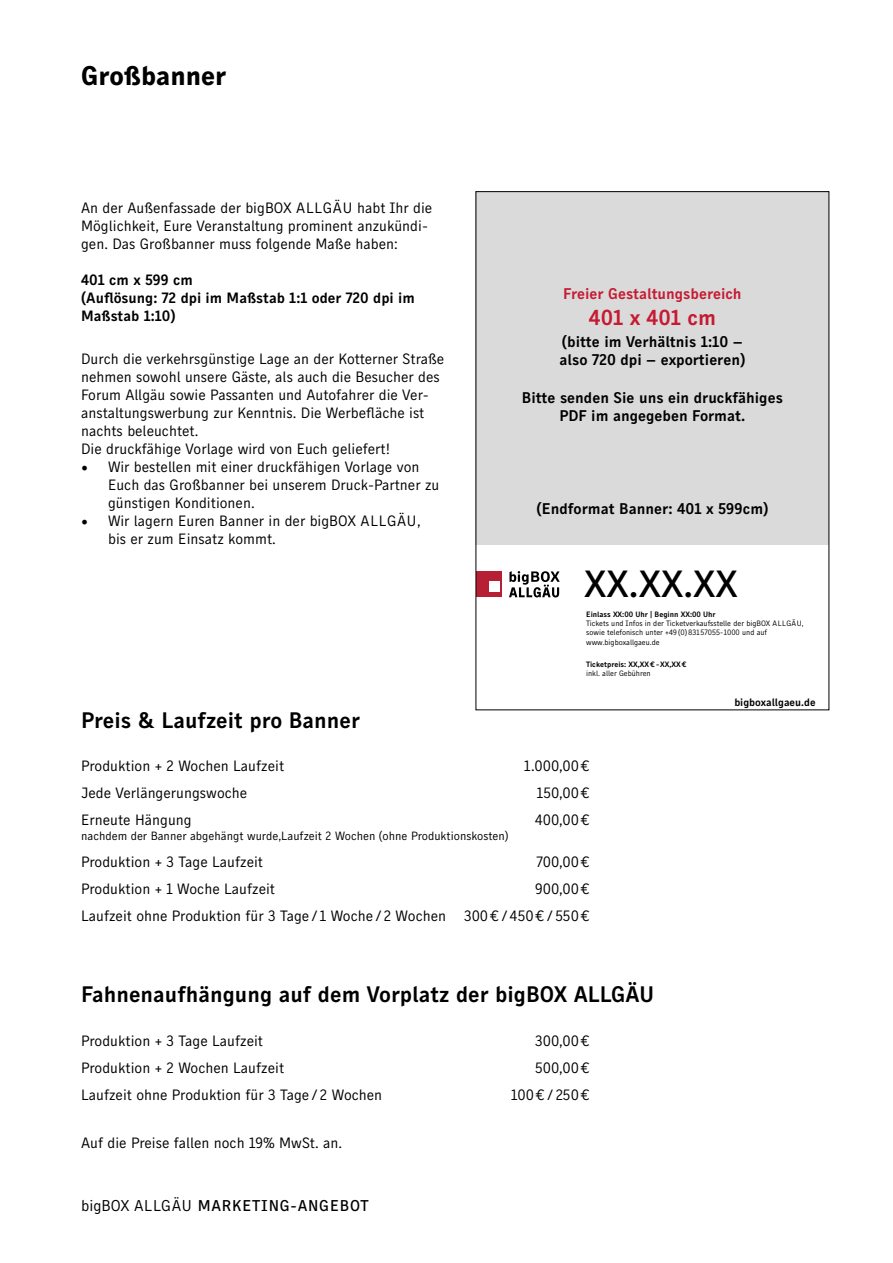
<style>
.page{position:relative;width:893px;height:1263px;background:#fff}
.page>*{position:absolute;margin:0;border:0;box-sizing:border-box;transform-origin:0 0}
.t1{font:500 37.95px "Skopex Gothic";color:#000}
.t2{font:27px "Skopex Gothic Ebo";color:#000}
.t3{font:22.5px "Skopex Gothic Bld";color:#000}
.t4{font:21.75px "Skopex Gothic Bld";color:#c61a32}
.t5{font:15.6px/18.6px "Skopex Gothic Bld";color:#000}
.t6{font:500 15.6px "Skopex Gothic";letter-spacing:.05em;color:#000}
.t7{font:15.6px "Skopex Gothic Bld";color:#c61a32}
.t8{font:15px/18px "Skopex Gothic";color:#000}
.t9{font:15px/18px "Skopex Gothic Bld";color:#000}
.t10{font:12px "Skopex Gothic";color:#000}
.t11{font:10.8px "Skopex Gothic Bld";color:#000}
.t12{font:7.8px/9.3px "Skopex Gothic";color:#000}
.t13{font:7.8px "Skopex Gothic Bld";color:#000}
.s1{font-family:"Minion Pro";font-size:18px}
.s2{font-weight:400}
</style>
<div class="page">
<div style="left:476px;top:571px;width:26px;height:26px;background:#b61f34"></div>
<div style="left:489px;top:582px;width:10px;height:10px;background:#fff"></div>
<svg style="left:509px;top:571px;width:51px;height:26px"></svg>
<div style="left:476px;top:192px;width:353px;height:353px;background:#dadada"></div>
<h2 class="t2" style="left:81px;top:59px;width:147px">Großbanner</h2>
<p class="t8" style="left:81px;top:198px;width:353px">An der Außenfassade der bigBOX ALLGÄU habt Ihr die<br>Möglichkeit, Eure Veranstaltung prominent anzukündi&shy;gen. Das Großbanner muss folgende Maße haben:</p>
<p class="t9" style="left:81px;top:270px;width:335px">401 cm x 599 cm<br>(Auflösung: 72 dpi im Maßstab 1:1 oder 720 dpi im<br>Maßstab 1:10)</p>
<p class="t8" style="left:81px;top:350px;width:365px">Durch die verkehrsgünstige Lage an der Kotterner Straße nehmen sowohl unsere Gäste, als auch die Besucher des Forum Allgäu sowie Passanten und Autofahrer die Ver&shy;anstaltungswerbung zur Kenntnis. Die Werbefläche ist nachts beleuchtet.<br>Die druckfähige Vorlage wird von Euch geliefert!</p>
<p class="t8" style="left:108px;top:458px;width:333px;text-indent:-27px"><span class="s1">•</span> Wir bestellen mit einer druckfähigen Vorlage von<br>Euch das Großbanner bei unserem Druck-Partner zu günstigen Konditionen.</p>
<p class="t8" style="left:108px;top:512px;width:314px;text-indent:-27px"><span class="s1">•</span> Wir lagern Euren Banner in der bigBOX ALLGÄU, bis er zum Einsatz kommt.</p>
<h3 class="t3" style="left:81px;top:706px;width:280px">Preis &amp; Laufzeit pro Banner</h3>
<p class="t7" style="left:563px;top:284px;width:180px">Freier Gestaltungsbereich</p>
<h3 class="t4" style="left:589px;top:304px;width:129px">401 x 401 cm</h3>
<p class="t5" style="left:559px;top:332px;width:187px">(bitte im Verhältnis 1:10 – also 720 dpi – exportieren)</p>
<p class="t5" style="left:522px;top:387px;width:263px;text-align:center">Bitte senden Sie uns ein druckfähiges<br>PDF im angegeben Format.</p>
<p class="t5" style="left:536px;top:499px;width:234px">(Endformat Banner: 401 x 599cm)</p>
<h1 class="t1" style="left:584px;top:561px;width:155px">XX.XX.XX</h1>
<p class="t13" style="left:586px;top:609px;width:131px">Einlass XX:00 Uhr | Beginn XX:00 Uhr</p>
<p class="t12" style="left:586px;top:618px;width:219px">Tickets und Infos in der Ticketverkaufsstelle der bigBOX ALLGÄU, sowie telefonisch unter +49(0)83157055-1000 und auf www.bigboxallgaeu.de</p>
<p class="t13" style="left:586px;top:660px;width:102px">Ticketpreis: XX,XX€-XX,XX€</p>
<p class="t12" style="left:586px;top:669px;width:66px">inkl. aller Gebühren</p>
<p class="t11" style="left:734px;top:695px;width:83px">bigboxallgaeu.de</p>
<p class="t8" style="left:81px;top:757px;width:205px">Produktion + 2 Wochen Laufzeit</p>
<p class="t8" style="left:524px;top:757px;width:67px">1.000,00€</p>
<p class="t8" style="left:81px;top:784px;width:168px">Jede Verlängerungswoche</p>
<p class="t8" style="left:537px;top:784px;width:55px">150,00€</p>
<p class="t8" style="left:81px;top:811px;width:112px">Erneute Hängung</p>
<p class="t8" style="left:535px;top:811px;width:57px">400,00€</p>
<p class="t10" style="left:81px;top:828px;width:429px">nachdem der Banner abgehängt wurde,Laufzeit 2 Wochen (ohne Produktionskosten)</p>
<p class="t8" style="left:81px;top:852px;width:184px">Produktion + 3 Tage Laufzeit</p>
<p class="t8" style="left:536px;top:852px;width:55px">700,00€</p>
<p class="t8" style="left:81px;top:879px;width:196px">Produktion + 1 Woche Laufzeit</p>
<p class="t8" style="left:81px;top:874px;width:510px;line-height:27px;text-align:right">900,00€<br>Laufzeit ohne Produktion für 3 Tage / 1 Woche / 2 Wochen 300€/450€/550€</p>
<h3 class="t3" style="left:81px;top:980px;width:574px">Fahnenaufhängung auf dem Vorplatz der bigBOX ALLGÄU</h3>
<p class="t8" style="left:81px;top:1031px;width:184px">Produktion + 3 Tage Laufzeit</p>
<p class="t8" style="left:535px;top:1031px;width:56px">300,00€</p>
<p class="t8" style="left:81px;top:1058px;width:205px">Produktion + 2 Wochen Laufzeit</p>
<p class="t8" style="left:535px;top:1058px;width:56px">500,00€</p>
<p class="t8" style="left:81px;top:1085px;width:303px">Laufzeit ohne Produktion für 3 Tage / 2 Wochen</p>
<p class="t8" style="left:511px;top:1085px;width:80px">100€/250€</p>
<p class="t8" style="left:81px;top:1133px;width:262px">Auf die Preise fallen noch 19% MwSt. an.</p>
<p class="t6" style="left:81px;top:1196px;width:289px"><span class="s2">bigBOX ALLGÄU</span> MARKETING-ANGEBOT</p>
</div>
